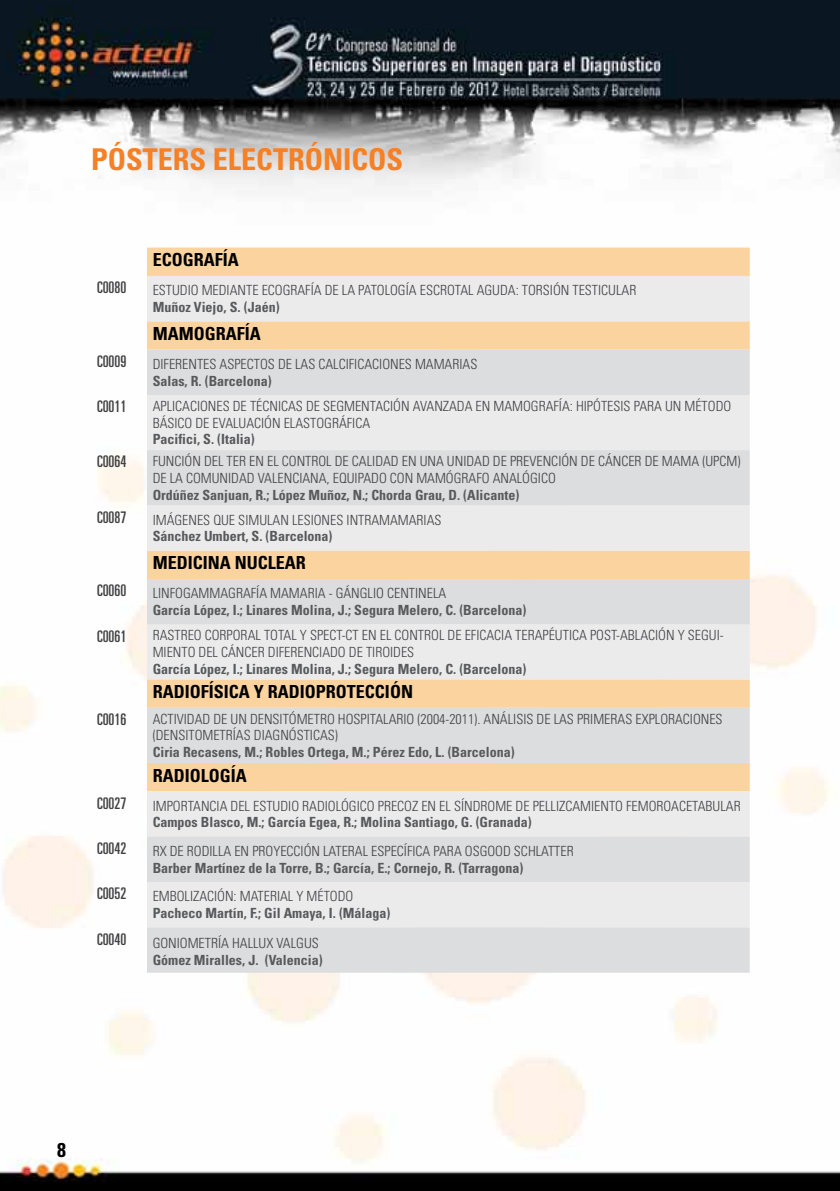
<style>
.page{position:relative;width:840px;height:1191px;background:#fff}
.page>*{position:absolute;margin:0;border:0;box-sizing:border-box;transform-origin:0 0}
.t1{font:700 condensed 30px "Univers LT Std";color:#f58025}
.t2{font:700 condensed 20px "Univers LT Std";color:#000}
.t3{font:700 condensed 18px "Univers LT Std";color:#000}
.t4{font:ultra-condensed 16px "Univers LT Std";color:#414042}
.t5{font:300 condensed 14px/16.8px "Univers LT Std";color:#414042}
.t6{font:700 condensed 14px "Univers LT Std";color:#58595b}
</style>
<div class="page">
<img style="left:0;top:0;width:839px;height:1191px">
<div style="left:147px;top:248px;width:602px;height:28px;background:#fbd39f"></div>
<svg style="left:147px;top:276px;width:602px;height:74px;background:#f1e1ce"></svg>
<svg style="left:147px;top:350px;width:602px;height:622px;background:#e6e1db"></svg>
<h1 class="t1" style="left:91px;top:141px;width:313px">PÓSTERS ELECTRÓNICOS</h1>
<p class="t3" style="left:153px;top:249px;width:88px">ECOGRAFÍA</p>
<p class="t4" style="left:97px;top:278px;width:31px">C0080</p>
<p class="t5" style="left:153px;top:282px;width:485px">ESTUDIO MEDIANTE ECOGRAFÍA DE LA PATOLOGÍA ESCROTAL AGUDA: TORSIÓN TESTICULAR</p>
<p class="t6" style="left:153px;top:298px;width:128px">Muñoz Viejo, S. (Jaén)</p>
<p class="t3" style="left:153px;top:322px;width:109px">MAMOGRAFÍA</p>
<p class="t4" style="left:97px;top:352px;width:31px">C0009</p>
<p class="t5" style="left:153px;top:356px;width:326px">DIFERENTES ASPECTOS DE LAS CALCIFICACIONES MAMARIAS</p>
<p class="t6" style="left:153px;top:372px;width:120px">Salas, R. (Barcelona)</p>
<p class="t4" style="left:97px;top:397px;width:31px">C0011</p>
<p class="t5" style="left:153px;top:397px;width:579px">APLICACIONES DE TÉCNICAS DE SEGMENTACIÓN AVANZADA EN MAMOGRAFÍA: HIPÓTESIS PARA UN MÉTODO<br>BÁSICO DE EVALUACIÓN ELASTOGRÁFICA</p>
<p class="t6" style="left:153px;top:431px;width:103px">Pacifici, S. (Italia)</p>
<p class="t4" style="left:97px;top:452px;width:31px">C0064</p>
<p class="t5" style="left:153px;top:452px;width:589px">FUNCIÓN DEL TER EN EL CONTROL DE CALIDAD EN UNA UNIDAD DE PREVENCIÓN DE CÁNCER DE MAMA (UPCM)<br>DE LA COMUNIDAD VALENCIANA, EQUIPADO CON MAMÓGRAFO ANALÓGICO</p>
<p class="t6" style="left:153px;top:486px;width:368px">Ordúñez Sanjuan, R.; López Muñoz, N.; Chorda Grau, D. (Alicante)</p>
<p class="t4" style="left:97px;top:508px;width:31px">C0087</p>
<p class="t5" style="left:153px;top:511px;width:290px">IMÁGENES QUE SIMULAN LESIONES INTRAMAMARIAS</p>
<p class="t6" style="left:153px;top:528px;width:181px">Sánchez Umbert, S. (Barcelona)</p>
<p class="t3" style="left:153px;top:552px;width:155px">MEDICINA NUCLEAR</p>
<p class="t4" style="left:97px;top:581px;width:31px">C0060</p>
<p class="t5" style="left:153px;top:585px;width:295px">LINFOGAMMAGRAFÍA MAMARIA - GÁNGLIO CENTINELA</p>
<p class="t6" style="left:153px;top:601px;width:375px">García López, I.; Linares Molina, J.; Segura Melero, C. (Barcelona)</p>
<p class="t4" style="left:97px;top:627px;width:31px">C0061</p>
<p class="t5" style="left:153px;top:627px;width:572px">RASTREO CORPORAL TOTAL Y SPECT-CT EN EL CONTROL DE EFICACIA TERAPÉUTICA POST-ABLACIÓN Y SEGUI-<br>MIENTO DEL CÁNCER DIFERENCIADO DE TIROIDES</p>
<p class="t6" style="left:153px;top:660px;width:375px">García López, I.; Linares Molina, J.; Segura Melero, C. (Barcelona)</p>
<p class="t3" style="left:153px;top:680px;width:262px">RADIOFÍSICA Y RADIOPROTECCIÓN</p>
<p class="t4" style="left:97px;top:710px;width:31px">C0016</p>
<p class="t5" style="left:153px;top:710px;width:571px">ACTIVIDAD DE UN DENSITÓMETRO HOSPITALARIO (2004-2011). ANÁLISIS DE LAS PRIMERAS EXPLORACIONES (DENSITOMETRÍAS DIAGNÓSTICAS)</p>
<p class="t6" style="left:153px;top:743px;width:363px">Ciria Recasens, M.; Robles Ortega, M.; Pérez Edo, L. (Barcelona)</p>
<p class="t3" style="left:153px;top:764px;width:95px">RADIOLOGÍA</p>
<p class="t4" style="left:97px;top:793px;width:31px">C0027</p>
<p class="t5" style="left:153px;top:797px;width:589px">IMPORTANCIA DEL ESTUDIO RADIOLÓGICO PRECOZ EN EL SÍNDROME DE PELLIZCAMIENTO FEMOROACETABULAR</p>
<p class="t6" style="left:153px;top:814px;width:380px">Campos Blasco, M.; García Egea, R.; Molina Santiago, G. (Granada)</p>
<p class="t4" style="left:97px;top:839px;width:31px">C0042</p>
<p class="t5" style="left:153px;top:842px;width:422px">RX DE RODILLA EN PROYECCIÓN LATERAL ESPECÍFICA PARA OSGOOD SCHLATTER</p>
<p class="t6" style="left:153px;top:859px;width:372px">Barber Martínez de la Torre, B.; García, E.; Cornejo, R. (Tarragona)</p>
<p class="t4" style="left:97px;top:884px;width:31px">C0052</p>
<p class="t5" style="left:153px;top:888px;width:202px">EMBOLIZACIÓN: MATERIAL Y MÉTODO</p>
<p class="t6" style="left:153px;top:904px;width:239px">Pacheco Martín, F.; Gil Amaya, I. (Málaga)</p>
<p class="t4" style="left:97px;top:929px;width:31px">C0040</p>
<p class="t5" style="left:153px;top:934px;width:167px">GONIOMETRÍA HALLUX VALGUS</p>
<p class="t6" style="left:153px;top:951px;width:171px">Gómez Miralles, J. (Valencia)</p>
<h2 class="t2" style="left:57px;top:1137px;width:10px">8</h2>
</div>
